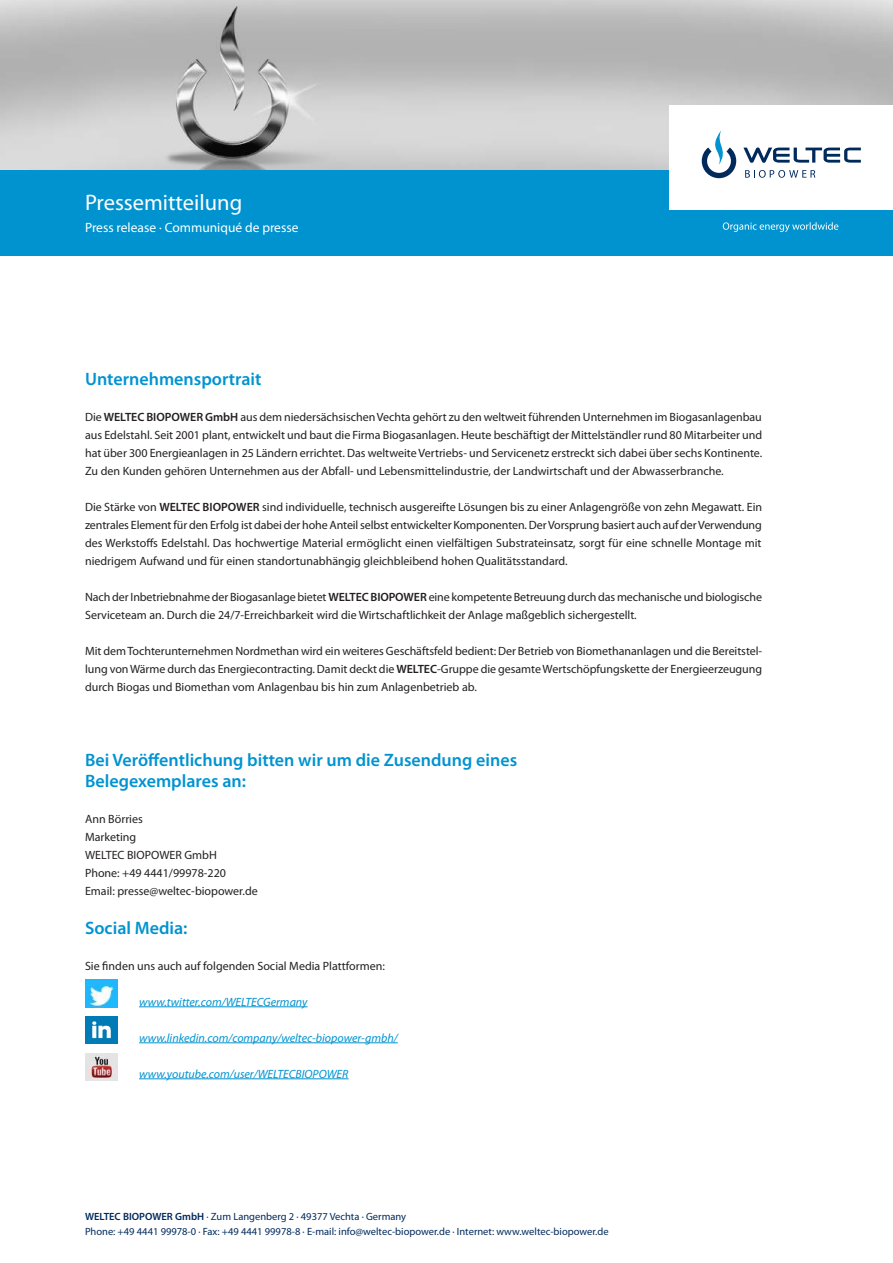
<style>
.page{position:relative;width:893px;height:1263px;background:#fff}
.page>*{position:absolute;margin:0;border:0;box-sizing:border-box;transform-origin:0 0}
.t1{font:22.5px "Myriad Pro";color:#fff}
.t2{font:600 18px/21px "Myriad Pro";color:#0093d0}
.t3{font:13.5px "Myriad Pro";color:#fff}
.t4{font:12px/18px "Myriad Pro";color:#231f20;text-align:justify}
.t5{font:italic 12px "Myriad Pro";color:#0093d0}
.t6{font:10.5px/15px "Myriad Pro";color:#00295c}
.s1{font-weight:600}
</style>
<div class="page">
<img style="left:0;top:0;width:893px;height:170px">
<div style="left:0;top:170px;width:893px;height:85px;background:#0093d0"></div>
<div style="left:670px;top:106px;width:223px;height:104px;background:#fff"></div>
<svg style="left:723px;top:222px;width:115px;height:10px"></svg>
<svg style="left:702px;top:130px;width:34px;height:48px"></svg>
<svg style="left:743px;top:147px;width:118px;height:16px"></svg>
<svg style="left:745px;top:170px;width:70px;height:8px"></svg>
<hr style="left:139px;top:1006px;width:169px;height:1px;background:#0093d0">
<hr style="left:139px;top:1042px;width:259px;height:1px;background:#0093d0">
<hr style="left:139px;top:1078px;width:210px;height:1px;background:#0093d0">
<img style="left:85px;top:979px;width:32px;height:28px">
<img style="left:85px;top:1016px;width:32px;height:28px">
<img style="left:85px;top:1053px;width:32px;height:28px">
<h1 class="t1" style="left:85px;top:189px;width:159px">Pressemitteilung</h1>
<p class="t3" style="left:85px;top:219px;width:215px">Press release · Communiqué de presse</p>
<h2 class="t2" style="left:85px;top:367px;width:178px">Unternehmensportrait</h2>
<p class="t4" style="left:85px;top:407px;width:679px">Die <span class="s1">WELTEC BIOPOWER GmbH</span> aus dem niedersächsischen Vechta gehört zu den weltweit führenden Unternehmen im Biogasanlagenbau aus Edelstahl. Seit 2001 plant, entwickelt und baut die Firma Biogasanlagen. Heute beschäftigt der Mittelständler rund 80 Mitarbeiter und hat über 300 Energieanlagen in 25 Ländern errichtet. Das weltweite Vertriebs- und Servicenetz erstreckt sich dabei über sechs Kontinente.<br>Zu den Kunden gehören Unternehmen aus der Abfall- und Lebensmittelindustrie, der Landwirtschaft und der Abwasserbranche.</p>
<p class="t4" style="left:85px;top:497px;width:679px">Die Stärke von <span class="s1">WELTEC BIOPOWER</span> sind individuelle, technisch ausgereifte Lösungen bis zu einer Anlagengröße von zehn Megawatt. Ein zentrales Element für den Erfolg ist dabei der hohe Anteil selbst entwickelter Komponenten. Der Vorsprung basiert auch auf der Verwendung des Werkstoffs Edelstahl. Das hochwertige Material ermöglicht einen vielfältigen Substrateinsatz, sorgt für eine schnelle Montage mit niedrigem Aufwand und für einen standortunabhängig gleichbleibend hohen Qualitätsstandard.</p>
<p class="t4" style="left:85px;top:587px;width:678px">Nach der Inbetriebnahme der Biogasanlage bietet <span class="s1">WELTEC BIOPOWER</span> eine kompetente Betreuung durch das mechanische und biologische<br>Serviceteam an. Durch die 24/7-Erreichbarkeit wird die Wirtschaftlichkeit der Anlage maßgeblich sichergestellt.</p>
<p class="t4" style="left:85px;top:641px;width:679px">Mit dem Tochterunternehmen Nordmethan wird ein weiteres Geschäftsfeld bedient: Der Betrieb von Biomethananlagen und die Bereitstel&shy;lung von Wärme durch das Energiecontracting. Damit deckt die <span class="s1">WELTEC</span>-Gruppe die gesamte Wertschöpfungskette der Energieerzeugung durch Biogas und Biomethan vom Anlagenbau bis hin zum Anlagenbetrieb ab.</p>
<h2 class="t2" style="left:85px;top:748px;width:434px">Bei Veröffentlichung bitten wir um die Zusendung eines<br>Belegexemplares an:</h2>
<p class="t4" style="left:85px;top:809px;width:174px;text-align:left">Ann Börries<br>Marketing<br>WELTEC BIOPOWER GmbH<br>Phone: +49 4441/99978-220<br>Email: presse@weltec-biopower.de</p>
<h2 class="t2" style="left:85px;top:916px;width:104px">Social Media:</h2>
<p class="t4" style="left:85px;top:956px;width:301px">Sie finden uns auch auf folgenden Social Media Plattformen:</p>
<p class="t5" style="left:139px;top:994px;width:170px">www.twitter.com/WELTECGermany</p>
<p class="t5" style="left:139px;top:1030px;width:260px">www.linkedin.com/company/weltec-biopower-gmbh/</p>
<p class="t5" style="left:139px;top:1066px;width:211px">www.youtube.com/user/WELTECBIOPOWER</p>
<p class="t6" style="left:85px;top:1209px;width:525px"><span class="s1">WELTEC BIOPOWER GmbH</span> · Zum Langenberg 2 · 49377 Vechta · Germany<br>Phone: +49 4441 99978-0 · Fax: +49 4441 99978-8 · E-mail: info@weltec-biopower.de · Internet: www.weltec-biopower.de</p>
</div>
